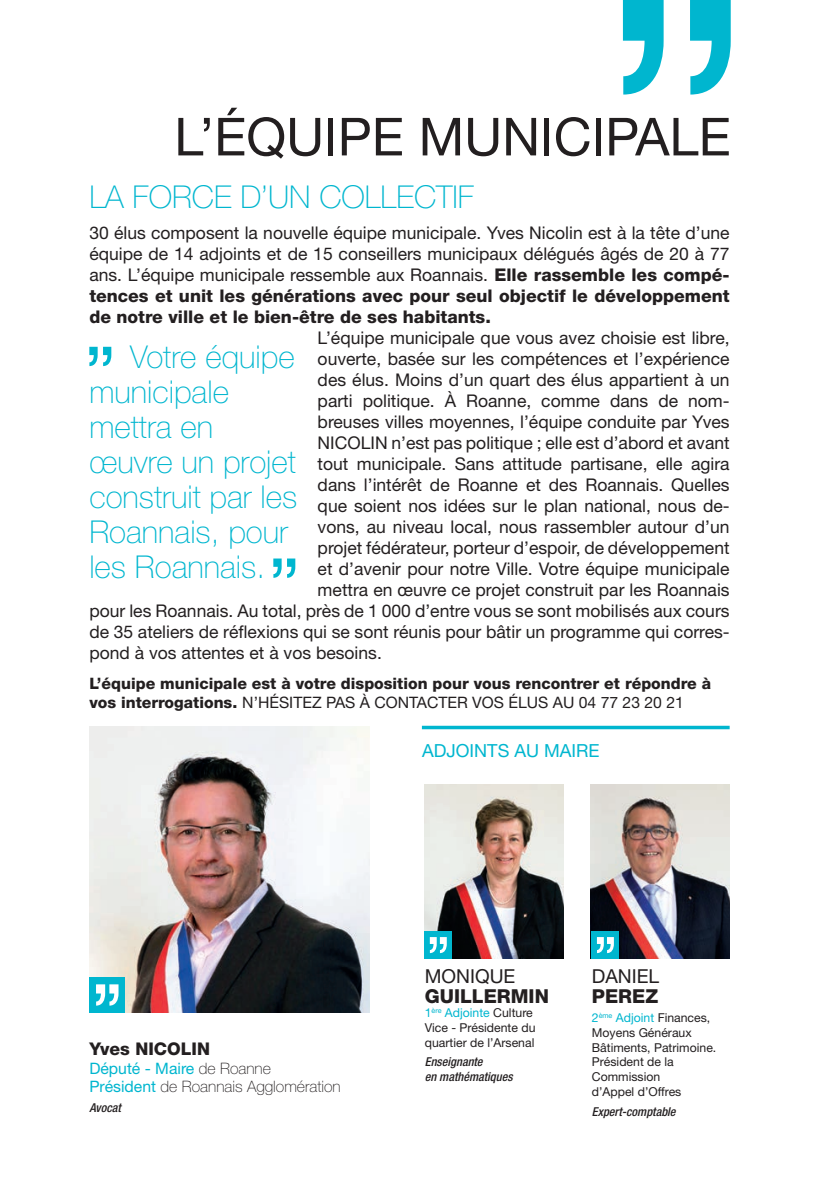
<style>
.page{position:relative;width:819px;height:1191px;background:#fff}
.page>*{position:absolute;margin:0;border:0;box-sizing:border-box;transform-origin:0 0}
.t1{font:52.5px "Helvetica Neue";color:#231f20}
.t2{font:100 31.5px/35px "Helvetica Neue LT Std";color:#00b6cf}
.t3{font:100 31.5px "Helvetica Neue";color:#00b6cf}
.t4{font:800 19.25px "Helvetica Neue";color:#231f20}
.t5{font:19.25px "Helvetica Neue";color:#231f20}
.t6{font:18.03px "Helvetica Neue";color:#00b6cf}
.t7{font:17.5px/21px "Helvetica Neue";color:#231f20;text-align:justify}
.t8{font:800 17.5px "Helvetica Neue";color:#231f20}
.t9{font:800 15.75px/19.2px "Helvetica Neue";color:#231f20}
.t10{font:100 15.75px/18.9px "Helvetica Neue";color:#231f20}
.t11{font:15.75px "Helvetica Neue";color:#231f20}
.t12{font:12.25px/14.7px "Helvetica Neue";color:#231f20}
.t13{font:italic 500 condensed 12.25px/14.7px "Helvetica Neue";color:#231f20}
.s1{font-weight:800}
.s2{font-weight:400}
.s3{font-weight:400;color:#00b6cf}
.s4{color:#00b6cf}
</style>
<div class="page">
<svg style="left:623px;top:0;width:107px;height:95px"></svg>
<img style="left:425px;top:785px;width:138px;height:173px">
<div style="left:425px;top:931px;width:27px;height:27px;background:#00b6cf"></div>
<svg style="left:430px;top:937px;width:17px;height:16px"></svg>
<img style="left:590px;top:785px;width:139px;height:173px">
<div style="left:592px;top:931px;width:27px;height:27px;background:#00b6cf"></div>
<svg style="left:597px;top:937px;width:17px;height:16px"></svg>
<svg style="left:422px;top:725px;width:307px;height:4px"></svg>
<img style="left:89px;top:726px;width:281px;height:286px">
<div style="left:89px;top:977px;width:36px;height:36px;background:#00b6cf"></div>
<svg style="left:96px;top:984px;width:22px;height:21px"></svg>
<svg style="left:273px;top:558px;width:22px;height:20px"></svg>
<svg style="left:89px;top:347px;width:22px;height:19px"></svg>
<h1 class="t1" style="left:174px;top:105px;width:320px">L’équipe municipal</h1>
<h1 class="t1" style="left:698px;top:105px;width:34px">e</h1>
<h2 class="t3" style="left:89px;top:179px;width:386px">La force d’un collectif</h2>
<p class="t7" style="left:89px;top:222px;width:641px">30 élus composent la nouvelle équipe municipale. Yves Nicolin est à la tête d’une équipe de 14 adjoints et de 15 conseillers municipaux délégués âgés de 20 à 77 ans. L’équipe municipale ressemble aux Roannais. <span class="s1">Elle rassemble les compé&shy;tences et unit les générations avec pour seul objectif le développement de notre ville et le bien-être de ses habitants.</span></p>
<p class="t7" style="left:317px;top:327px;width:413px">L’équipe municipale que vous avez choisie est libre,</p>
<p class="t7" style="left:317px;top:348px;width:413px">ouverte, basée sur les compétences et l’expérience</p>
<p class="t7" style="left:317px;top:369px;width:413px">des élus. Moins d’un quart des élus appartient à un</p>
<p class="t7" style="left:317px;top:390px;width:413px">parti politique. À Roanne, comme dans de nom-</p>
<p class="t7" style="left:317px;top:411px;width:413px">breuses villes moyennes, l’équipe conduite par Yves</p>
<p class="t7" style="left:317px;top:432px;width:413px">NICOLIN n’est pas politique ; elle est d’abord et avant</p>
<p class="t7" style="left:317px;top:453px;width:413px">tout municipale. Sans attitude partisane, elle agira</p>
<p class="t7" style="left:317px;top:474px;width:413px">dans l’intérêt de Roanne et des Roannais. Quelles</p>
<p class="t7" style="left:317px;top:495px;width:413px">que soient nos idées sur le plan national, nous de-</p>
<p class="t7" style="left:317px;top:516px;width:413px">vons, au niveau local, nous rassembler autour d’un</p>
<p class="t7" style="left:317px;top:537px;width:413px">projet fédérateur, porteur d’espoir, de développement</p>
<p class="t7" style="left:317px;top:558px;width:413px">et d’avenir pour notre Ville. Votre équipe municipale</p>
<p class="t7" style="left:317px;top:579px;width:413px">mettra en œuvre ce projet construit par les Roannais</p>
<p class="t7" style="left:89px;top:600px;width:641px">pour les Roannais. Au total, près de 1 000 d’entre vous se sont mobilisés aux cours</p>
<p class="t7" style="left:89px;top:621px;width:641px">de 35 ateliers de réflexions qui se sont réunis pour bâtir un programme qui corres-</p>
<p class="t7" style="left:89px;top:642px;width:294px">pond à vos attentes et à vos besoins.</p>
<p class="t9" style="left:89px;top:674px;width:623px">L’équipe municipale est à votre disposition pour vous rencontrer et répondre à vos interrogations. <span class="s2">N’hésitez pas</span></p>
<h2 class="t2" style="left:89px;top:339px;width:209px;text-indent:41px">Votre équipe municipale mettra en œuvre un projet construit par les<br>Roannais, pour les Roannais.</h2>
<p class="t11" style="left:360px;top:693px;width:169px">à contacter vos élus</p>
<p class="t11" style="left:553px;top:693px;width:133px">au 04 77 23 20 21</p>
<p class="t6" style="left:422px;top:740px;width:134px">Adjointsau Mair</p>
<p class="t6" style="left:588px;top:740px;width:13px">e</p>
<p class="t8" style="left:89px;top:1038px;width:122px">Yves NICOLIN</p>
<p class="t10" style="left:89px;top:1058px;width:253px"><span class="s3">Député - M aire</span> de Roanne<br><span class="s3">Président</span> de Roannais Agglomération</p>
<p class="t13" style="left:89px;top:1100px;width:33px">Avocat</p>
<p class="t5" style="left:425px;top:965px;width:92px">Monique</p>
<p class="t4" style="left:425px;top:984px;width:126px">GUILLERMIN</p>
<p class="t12" style="left:425px;top:1005px;width:112px"><span class="s4">1</span><sup>ère</sup> <span class="s4">Adjointe</span> Culture<br>Vice - Présidente du quartier de l’Arsenal</p>
<p class="t13" style="left:425px;top:1054px;width:89px">Enseignante<br>en mathématiques</p>
<p class="t5" style="left:592px;top:965px;width:62px">Dani el</p>
<p class="t4" style="left:592px;top:984px;width:68px">PEREZ</p>
<p class="t12" style="left:592px;top:1010px;width:126px"><span class="s4">2</span><sup>ème</sup> <span class="s4">Adjoint</span> Finances,<br>M oyens Généraux<br>Bâtiments, Patrimoine.<br>Président de la<br>Commission<br>d’Appel d’Offres</p>
<p class="t13" style="left:592px;top:1103px;width:85px">Expert-comptable</p>
</div>
